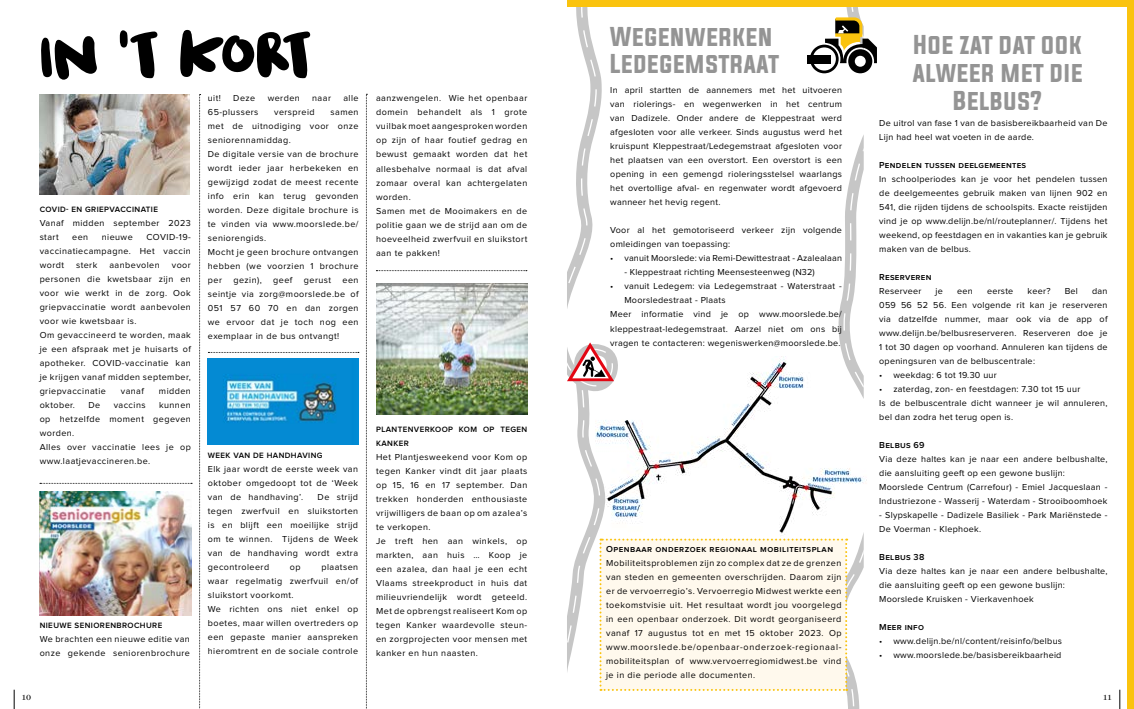
<style>
.page{position:relative;width:1134px;height:709px;background:#fff}
.page>*{position:absolute;margin:0;border:0;box-sizing:border-box;transform-origin:0 0}
.t1{font:69.2px "DK Burobu";letter-spacing:-.03em;color:#000}
.t2{font:23px/27.6px "Evogria";color:#949494}
.t3{font:10px "Operetta 8";color:#000}
.t4{font:9px/14px "Proxima Nova";letter-spacing:.05em;color:#000}
.t5{font:9px/14px "Proxima Nova";letter-spacing:.03em;color:#000}
.t6{font:9px "Proxima Nova";letter-spacing:.02em;color:#000}
.t7{font:600 9px "Proxima Nova";letter-spacing:.03em;color:#000}
.t8{font:600 9px "Proxima Nova";letter-spacing:.05em;color:#000}
.t9{font:600 8px/14px "Proxima Nova";letter-spacing:.05em;color:#000}
</style>
<div class="page">
<svg style="left:199px;top:94px;width:2px;height:615px"></svg>
<svg style="left:366px;top:94px;width:1px;height:615px"></svg>
<svg style="left:208px;top:352px;width:151px;height:1px"></svg>
<svg style="left:376px;top:270px;width:151px;height:1px"></svg>
<svg style="left:40px;top:483px;width:152px;height:1px"></svg>
<img style="left:40px;top:94px;width:150px;height:100px">
<img style="left:208px;top:359px;width:151px;height:85px">
<img style="left:376px;top:283px;width:151px;height:131px">
<img style="left:40px;top:491px;width:151px;height:125px">
<svg style="left:567px;top:6px;width:310px;height:703px"></svg>
<div style="left:567px;top:0;width:567px;height:6px;background:#fac30e"></div>
<div style="left:1127px;top:0;width:7px;height:709px;background:#fac30e"></div>
<svg style="left:1119px;top:689px;width:1px;height:20px"></svg>
<svg style="left:14px;top:689px;width:1px;height:20px"></svg>
<h1 class="t1" style="left:40px;top:17px;width:273px">IN ‘T KORT</h1>
<p class="t9" style="left:40px;top:202px;width:120px">COVID- EN GRIEPVACCINATIE</p>
<p class="t4" style="left:40px;top:216px;width:153px">Vanaf midden september 2023 start</p>
<p class="t4" style="left:40px;top:230px;width:153px;text-align:justify;text-indent:107px">COVID-19- vaccinatiecampagne. Het vaccin wordt</p>
<p class="t4" style="left:72px;top:230px;width:18px">een</p>
<p class="t4" style="left:102px;top:230px;width:32px">nieuwe</p>
<p class="t4" style="left:76px;top:258px;width:23px">sterk</p>
<p class="t4" style="left:109px;top:258px;width:52px">aanbevolen</p>
<p class="t4" style="left:40px;top:258px;width:153px;text-indent:132px">voor personen die kwetsbaar zijn en voor wie werkt in de zorg. Ook griepvaccinatie wordt aanbevolen voor wie kwetsbaar is.<br>Om gevaccineerd te worden, maak je een afspraak met je huisarts of apotheker. COVID-vaccinatie kan je krijgen vanaf midden september, griepvaccinatie</p>
<p class="t4" style="left:121px;top:384px;width:25px">vanaf</p>
<p class="t4" style="left:159px;top:384px;width:33px">midden</p>
<p class="t4" style="left:40px;top:398px;width:153px;text-indent:119px">kunnen op hetzelfde moment gegeven worden.<br>Alles over vaccinatie lees je op www.laatjevaccineren.be.</p>
<p class="t4" style="left:40px;top:398px;width:37px">oktober.</p>
<p class="t4" style="left:88px;top:398px;width:13px">De</p>
<p class="t4" style="left:114px;top:398px;width:33px">vaccins</p>
<p class="t9" style="left:40px;top:618px;width:124px">NIEUWE SENIORENBROCHURE</p>
<p class="t4" style="left:40px;top:632px;width:152px">We brachten een nieuwe editie van onze gekende seniorenbrochure</p>
<p class="t4" style="left:208px;top:91px;width:15px">uit!</p>
<p class="t4" style="left:233px;top:91px;width:24px">Deze</p>
<p class="t4" style="left:268px;top:91px;width:34px">werden</p>
<p class="t4" style="left:312px;top:91px;width:20px">naar</p>
<p class="t4" style="left:343px;top:91px;width:17px">alle</p>
<p class="t4" style="left:208px;top:105px;width:52px">65-plussers</p>
<p class="t4" style="left:274px;top:105px;width:42px">verspreid</p>
<p class="t4" style="left:208px;top:105px;width:152px;text-indent:123px">samen met de uitnodiging voor onze seniorennamiddag.<br>De digitale versie van de brochure wordt ieder jaar herbekeken en gewijzigd zodat de meest recente info erin kan terug gevonden worden. Deze digitale brochure is te vinden via www.moorslede.be/ seniorengids.<br>Mocht je geen brochure ontvangen hebben (we voorzien 1 brochure per</p>
<p class="t4" style="left:233px;top:273px;width:30px">gezin),</p>
<p class="t4" style="left:273px;top:273px;width:21px">geef</p>
<p class="t4" style="left:304px;top:273px;width:29px">gerust</p>
<p class="t4" style="left:208px;top:273px;width:152px;text-align:justify;text-indent:135px">een seintje via zorg@moorslede.be of 051 57 60 70 en dan zorgen we ervoor dat je toch nog een exemplaar in de bus ontvangt!</p>
<p class="t9" style="left:208px;top:448px;width:116px">WEEK VAN DE HANDHAVING</p>
<p class="t4" style="left:208px;top:462px;width:152px;text-align:justify">Elk jaar wordt de eerste week van oktober omgedoopt tot de ‘Week van de handhaving’.</p>
<p class="t4" style="left:208px;top:490px;width:152px;text-align:justify;text-indent:110px">De strijd tegen zwerfvuil en sluikstorten is en blijft een moeilijke strijd om te winnen. Tijdens de Week van de handhaving wordt extra gecontroleerd</p>
<p class="t4" style="left:208px;top:560px;width:152px;text-indent:114px">plaatsen waar regelmatig zwerfvuil en/of sluikstort voorkomt.<br>We richten ons niet enkel op boetes, maar willen overtreders op een gepaste manier aanspreken hieromtrent en de sociale controle</p>
<p class="t4" style="left:290px;top:560px;width:12px">op</p>
<p class="t4" style="left:376px;top:92px;width:153px">aanzwengelen. Wie het openbaar domein behandelt als 1 grote vuilbak moet aangesproken worden op zijn of haar foutief gedrag en bewust gemaakt worden dat het allesbehalve normaal is dat afval zomaar overal kan achtergelaten worden.<br>Samen met de Mooimakers en de politie gaan we de strijd aan om de hoeveelheid zwerfvuil en sluikstort aan te pakken!</p>
<p class="t9" style="left:376px;top:422px;width:153px">PLANTENVERKOOP KOM OP TEGEN<br>KANKER</p>
<p class="t4" style="left:376px;top:450px;width:153px">Het Plantjesweekend voor Kom op tegen Kanker vindt dit jaar plaats op 15, 16 en 17 september. Dan trekken honderden enthousiaste vrijwilligers de baan op om azalea’s te verkopen.<br>Je treft hen aan winkels, op markten, aan huis … Koop je een azalea, dan haal je een echt<br>Vlaams streekproduct in huis dat milieuvriendelijk wordt geteeld.<br>Met de opbrengst realiseert Kom op tegen Kanker waardevolle steun&shy;en zorgprojecten voor mensen met kanker en hun naasten.</p>
<h2 class="t2" style="left:610px;top:24px;width:170px">WEGENWERKEN<br>LEDEGEMSTRAAT</h2>
<h2 class="t2" style="left:912px;top:32px;width:172px;text-align:center">HOE ZAT DAT OOK<br>ALWEER MET DIE<br>BELBUS?</h2>
<p class="t4" style="left:610px;top:84px;width:233px;text-align:justify">In april startten de aannemers met het uitvoeren van riolerings- en wegenwerken in het centrum van Dadizele. Onder andere de Kleppestraat werd afgesloten voor alle verkeer. Sinds augustus werd het kruispunt Kleppestraat/Ledegemstraat afgesloten voor het plaatsen van een overstort. Een overstort is een opening in een gemengd rioleringsstelsel waarlangs het overtollige afval- en regenwater wordt afgevoerd wanneer het hevig regent.</p>
<p class="t5" style="left:610px;top:224px;width:233px">Voor al het gemotoriseerd verkeer zijn volgende omleidingen van toepassing:</p>
<p class="t6" style="left:610px;top:253px;width:233px">• vanuit Moorslede: via Remi-Dewittestraat - Azalealaan</p>
<p class="t6" style="left:624px;top:267px;width:192px">- Kleppestraat richting Meensesteenweg (N32)</p>
<p class="t5" style="left:610px;top:280px;width:233px">• vanuit Ledegem: via Ledegemstraat - Waterstraat -</p>
<p class="t5" style="left:624px;top:294px;width:103px">Moorsledestraat - Plaats</p>
<p class="t5" style="left:610px;top:308px;width:233px">Meer informatie vind je op www.moorslede.be/</p>
<p class="t5" style="left:610px;top:322px;width:233px">kleppestraat-ledegemstraat. Aarzel niet om ons bij</p>
<p class="t5" style="left:610px;top:336px;width:232px">vragen te contacteren: wegeniswerken@moorslede.be.</p>
<p class="t5" style="left:879px;top:116px;width:230px">De uitrol van fase 1 van de basisbereikbaarheid van De<br>Lijn had heel wat voeten in de aarde.</p>
<p class="t7" style="left:879px;top:159px;width:148px">Pendelen tussen deelgemeentes</p>
<p class="t4" style="left:879px;top:172px;width:230px;text-align:justify">In schoolperiodes kan je voor het pendelen tussen de deelgemeentes gebruik maken van lijnen 902 en 541, die rijden tijdens de schoolspits. Exacte reistijden vind je op www.delijn.be/nl/routeplanner/. Tijdens het weekend, op feestdagen en in vakanties kan je gebruik maken van de belbus.</p>
<p class="t7" style="left:879px;top:271px;width:54px">Reserveren</p>
<p class="t5" style="left:879px;top:284px;width:44px">Reserveer</p>
<p class="t4" style="left:936px;top:284px;width:9px">je</p>
<p class="t4" style="left:957px;top:284px;width:17px">een</p>
<p class="t4" style="left:987px;top:284px;width:28px">eerste</p>
<p class="t4" style="left:1027px;top:284px;width:24px">keer?</p>
<p class="t4" style="left:1065px;top:284px;width:15px">Bel</p>
<p class="t4" style="left:879px;top:284px;width:230px;text-align:justify;text-indent:213px">dan 059 56 52 56. Een volgende rit kan je reserveren via datzelfde nummer, maar ook via de app of www.delijn.be/belbusreserveren. Reserveren doe je 1 tot 30 dagen op voorhand. Annuleren kan tijdens de openingsuren van de belbuscentrale:</p>
<p class="t5" style="left:879px;top:368px;width:119px">• weekdag: 6 tot 19.30 uur</p>
<p class="t5" style="left:879px;top:382px;width:230px">• zaterdag, zon- en feestdagen: 7.30 tot 15 uur<br>Is de belbuscentrale dicht wanneer je wil annuleren, bel dan zodra het terug open is.</p>
<p class="t7" style="left:879px;top:439px;width:47px">Belbus 69</p>
<p class="t5" style="left:879px;top:452px;width:230px">Via deze haltes kan je naar een andere belbushalte, die aansluiting geeft op een gewone buslijn:<br>Moorslede Centrum (Carrefour) - Emiel Jacqueslaan - Industriezone - Wasserij - Waterdam - Strooiboomhoek</p>
<p class="t5" style="left:879px;top:508px;width:230px">- Slypskapelle - Dadizele Basiliek - Park Mariënstede -<br>De Voerman - Klephoek.</p>
<p class="t7" style="left:879px;top:551px;width:47px">Belbus 38</p>
<p class="t5" style="left:879px;top:564px;width:230px">Via deze haltes kan je naar een andere belbushalte, die aansluiting geeft op een gewone buslijn:<br>Moorslede Kruisken - Vierkavenhoek</p>
<p class="t7" style="left:879px;top:621px;width:46px">Meer info</p>
<p class="t5" style="left:879px;top:634px;width:184px">• www.delijn.be/nl/content/reisinfo/belbus</p>
<p class="t5" style="left:879px;top:648px;width:184px">• www.moorslede.be/basisbereikbaarheid</p>
<p class="t8" style="left:606px;top:544px;width:228px">Openbaar onderzoek regionaal mobiliteitsplan</p>
<p class="t4" style="left:606px;top:556px;width:237px;text-align:justify">Mobiliteitsproblemen zijn zo complex dat ze de grenzen van steden en gemeenten overschrijden. Daarom zijn er de vervoerregio’s. Vervoerregio Midwest werkte een toekomstvisie uit. Het resultaat wordt jou voorgelegd in een openbaar onderzoek. Dit wordt georganiseerd vanaf 17 augustus tot en met 15 oktober 2023. Op www.moorslede.be/openbaar-onderzoek-regionaal&shy;mobiliteitsplan of www.vervoerregiomidwest.be vind je in die periode alle documenten.</p>
<p class="t3" style="left:22px;top:691px;width:11px">10</p>
<p class="t3" style="left:1103px;top:691px;width:10px">11</p>
</div>
